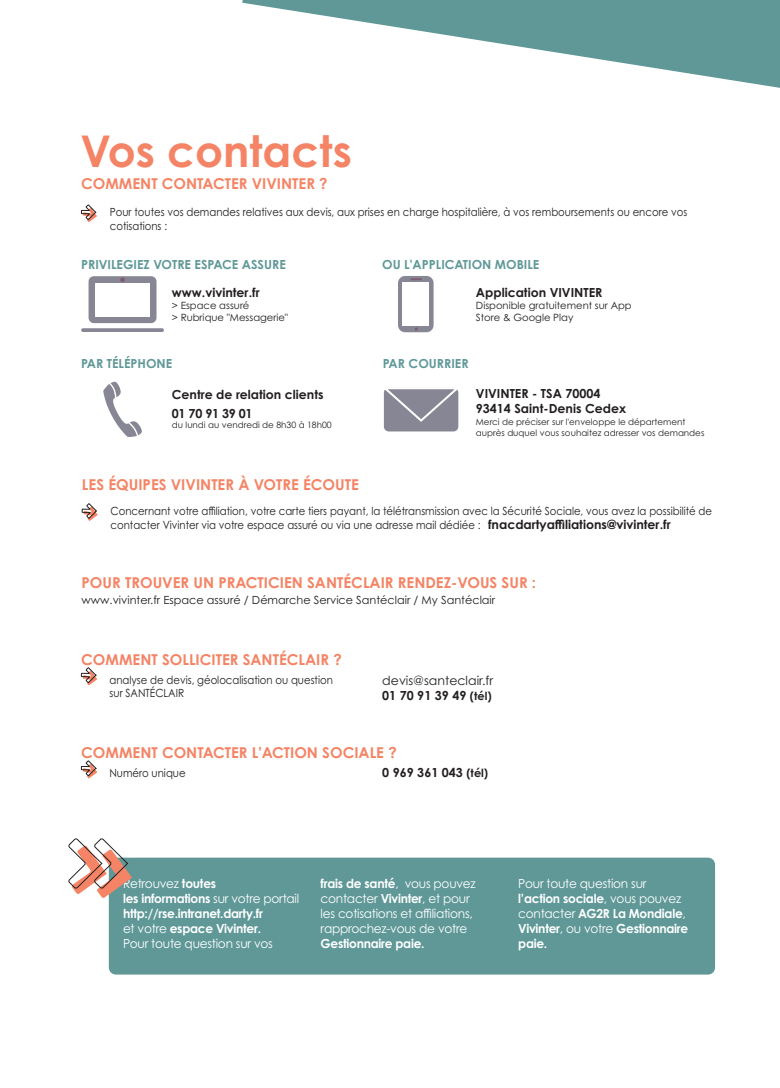
<style>
.page{position:relative;width:780px;height:1088px;background:#fff}
.page>*{position:absolute;margin:0;border:0;box-sizing:border-box;transform-origin:0 0}
.t1{font:700 43.75px "Century Gothic Pro";color:#f48465}
.t2{font:700 15px "Century Gothic Pro";color:#f48465}
.t3{font:700 12.5px/15px "Century Gothic Pro";letter-spacing:-.02em;color:#fff}
.t4{font:700 12.5px "Century Gothic Pro";color:#231f20}
.t5{font:12.5px/15px "Century Gothic Pro";letter-spacing:-.02em;color:#fff}
.t6{font:700 12.5px "Century Gothic Pro";color:#609898}
.t7{font:12.5px/15px "Century Gothic Pro";color:#231f20}
.t8{font:11.25px/13.5px "Century Gothic Pro";color:#231f20;scale:.9 1}
.t9{font:11.25px "Century Gothic Pro";color:#231f20}
.t10{font:10px/12px "Century Gothic Pro";color:#231f20}
.t11{font:8.75px/10.5px "Century Gothic Pro";color:#231f20}
.s1{font-weight:700}
.s2{font-weight:700;font-size:11.25px}
.s3{font-size:11.25px}
.s4{font-weight:400}
</style>
<div class="page">
<svg style="left:242px;top:0;width:538px;height:88px;fill:#609898"></svg>
<svg style="left:103px;top:381px;width:39px;height:56px"></svg>
<div style="left:398px;top:276px;width:35px;height:56px;border:4px solid #878695;border-radius:5px"></div>
<svg style="left:402px;top:278px;width:27px;height:53px"></svg>
<svg style="left:90px;top:278px;width:65px;height:43px"></svg>
<div style="left:88px;top:276px;width:68px;height:47px;border:4px solid #878695;border-radius:4px"></div>
<svg style="left:83px;top:328px;width:79px;height:4px"></svg>
<svg style="left:95px;top:277px;width:55px;height:39px"></svg>
<div style="left:384px;top:388px;width:74px;height:43px;background:#878695;border-radius:5px"></div>
<svg style="left:383px;top:388px;width:76px;height:35px"></svg>
<svg style="left:81px;top:667px;width:16px;height:18px"></svg>
<svg style="left:81px;top:760px;width:16px;height:18px"></svg>
<div style="left:109px;top:857px;width:606px;height:117px;background:#609898;border-radius:7px"></div>
<svg style="left:68px;top:838px;width:64px;height:60px"></svg>
<svg style="left:81px;top:204px;width:16px;height:18px"></svg>
<svg style="left:82px;top:503px;width:16px;height:18px"></svg>
<h1 class="t1" style="left:80px;top:123px;width:273px">Vos contacts</h1>
<p class="t2" style="left:81px;top:174px;width:248px">COMMENT CONTACTER VIVINTER ?</p>
<h4 class="t8" style="left:110px;top:206px;width:643px">Pour toutes vos demandes relatives aux devis, aux prises en charge hospitalière, à vos remboursements ou encore vos cotisations :</h4>
<h4 class="t6" style="left:81px;top:256px;width:206px">PRIVILEGIEZ VOTRE ESPACE ASSURE</h4>
<h4 class="t4" style="left:172px;top:284px;width:89px">www.vivinter.fr</h4>
<h4 class="t10" style="left:172px;top:299px;width:118px">&gt; Espace assuré<br>&gt; Rubrique "Messagerie"</h4>
<h4 class="t6" style="left:382px;top:257px;width:159px">OU L'APPLICATION MOBILE</h4>
<h4 class="t4" style="left:476px;top:284px;width:128px">Application VIVINTER</h4>
<h4 class="t10" style="left:476px;top:299px;width:157px">Disponible gratuitement sur App<br>Store &amp; Google Play</h4>
<h4 class="t6" style="left:81px;top:356px;width:93px">PAR TÉLÉPHONE</h4>
<h4 class="t6" style="left:383px;top:356px;width:87px">PAR COURRIER</h4>
<h4 class="t4" style="left:172px;top:387px;width:153px">Centre de relation clients</h4>
<h4 class="t4" style="left:172px;top:406px;width:82px">01 70 91 39 01</h4>
<h4 class="t11" style="left:172px;top:420px;width:161px">du lundi au vendredi de 8h30 à 18h00</h4>
<h4 class="t2" style="left:82px;top:476px;width:278px">LES ÉQUIPES VIVINTER À VOTRE ÉCOUTE</h4>
<h4 class="t4" style="left:476px;top:386px;width:126px">VIVINTER - TSA 70004</h4>
<h4 class="t4" style="left:476px;top:401px;width:151px">93414 Saint-Denis Cedex</h4>
<h4 class="t11" style="left:476px;top:417px;width:230px">Merci de préciser sur l'enveloppe le département auprès duquel vous souhaitez adresser vos demandes</h4>
<h4 class="t8" style="left:110px;top:504px;width:670px">Concernant votre affiliation, votre carte tiers payant, la télétransmission avec la Sécurité Sociale, vous avez la possibilité de contacter Vivinter via votre espace assuré ou via une adresse mail dédiée :</h4>
<h4 class="t4" style="left:488px;top:517px;width:184px">fnacdartyaffiliations@vivinter.fr</h4>
<h4 class="t2" style="left:81px;top:573px;width:456px">POUR TROUVER UN PRACTICIEN SANTÉCLAIR RENDEZ-VOUS SUR :</h4>
<h4 class="t9" style="left:81px;top:593px;width:415px">www.vivinter.fr Espace assuré / Démarche Service Santéclair / My Santéclair</h4>
<h4 class="t2" style="left:81px;top:650px;width:262px">COMMENT SOLLICITER SANTÉCLAIR ?</h4>
<h4 class="t8" style="left:109px;top:673px;width:250px">analyse de devis, géolocalisation ou question sur SANTÉCLAIR</h4>
<h4 class="t7" style="left:382px;top:672px;width:112px">devis@santeclair.fr<br><span class="s1">01 70 91 39 49</span> <span class="s2">(tél)</span></h4>
<h4 class="t2" style="left:81px;top:743px;width:317px">COMMENT CONTACTER L'ACTION SOCIALE ?</h4>
<h4 class="t8" style="left:109px;top:766px;width:86px">Numéro unique</h4>
<h4 class="t4" style="left:382px;top:764px;width:107px">0 969 361 043 <span class="s3">(tél)</span></h4>
<h3 class="t3" style="left:123px;top:876px;width:178px"><span class="s4">Retrouvez</span> toutes<br>les informations <span class="s4">sur votre portail </span>http://rse.intranet.darty.fr<br><span class="s4">et votre</span> espace Vivinter.<br><span class="s4">Pour toute question sur vos</span></h3>
<h3 class="t5" style="left:320px;top:876px;width:157px"><span class="s1">frais de santé</span>, vous pouvez contacter <span class="s1">Vivinter</span>, et pour les cotisations et affiliations, rapprochez-vous de votre<br><span class="s1">Gestionnaire paie.</span></h3>
<h3 class="t3" style="left:518px;top:876px;width:171px"><span class="s4">Pour toute question sur </span>l’action sociale<span class="s4">, vous pouvez contacter</span> AG2R La Mondiale<span class="s4">,<br></span>Vivinter<span class="s4">, ou votre</span> Gestionnaire paie.</h3>
</div>
